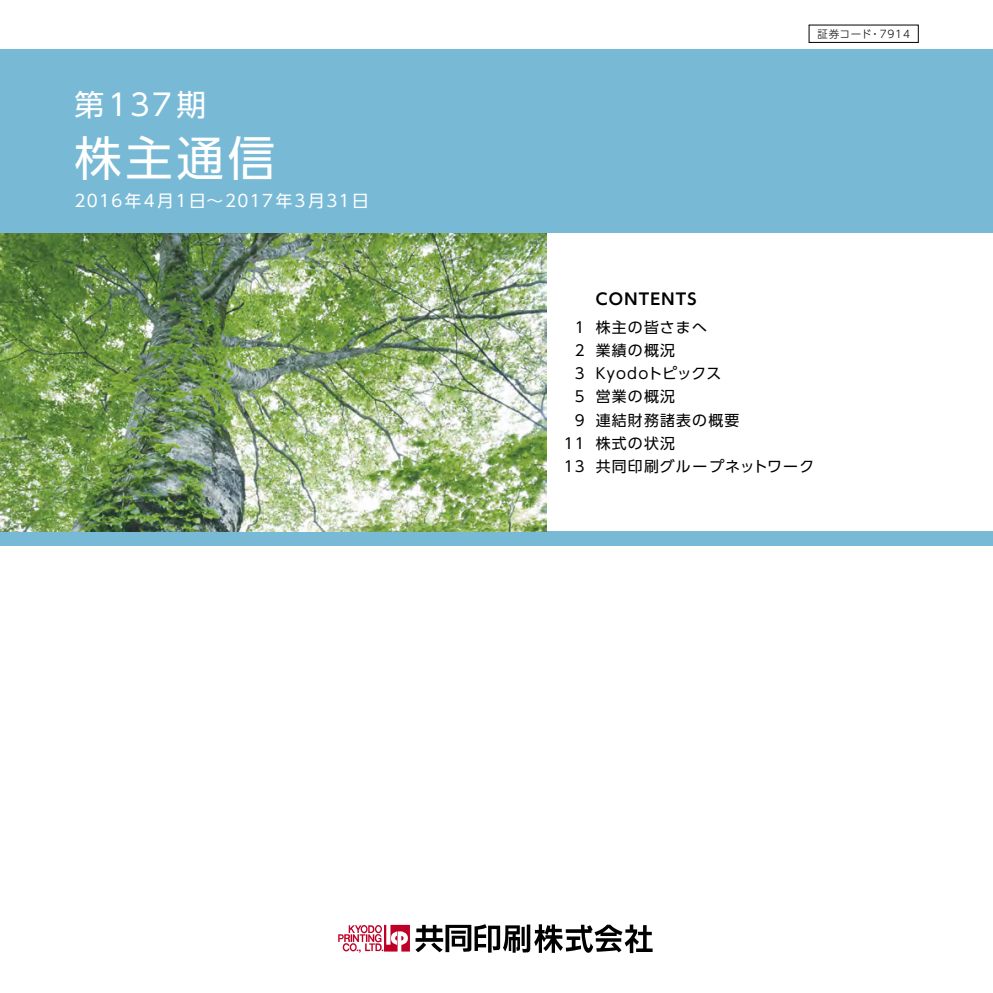
<style>
.page{position:relative;width:993px;height:993px;background:#fff}
.page>*{position:absolute;margin:0;border:0;box-sizing:border-box;transform-origin:0 0}
.t1{font:47.25px "UD Shin Go Pro";color:#fff}
.t2{font:29.75px "UD Shin Go Pro";letter-spacing:.105em;color:#fff}
.t3{font:16.62px "UD Shin Go Pro";letter-spacing:.11em;color:#fff}
.t4{font:700 15.75px "UD Shin Go Pro De";letter-spacing:.08em;color:#000}
.t5{font:14.88px "UD Shin Go Pro";letter-spacing:.08em;color:#000}
.t6{font:14.88px "UD Shin Go Pro";letter-spacing:.01em;color:#000}
.t7{font:300 10.5px "UD Shin Go Pro";letter-spacing:.08em;color:#000}
</style>
<div class="page">
<div style="left:808px;top:25px;width:110px;height:18px;border:1px solid #000"></div>
<svg style="left:338px;top:924px;width:314px;height:28px"></svg>
<div style="left:0;top:50px;width:992px;height:496px;background:#78bad6"></div>
<div style="left:496px;top:233px;width:496px;height:298px;background:#fff"></div>
<img style="left:0;top:233px;width:546px;height:298px">
<h2 class="t2" style="left:74px;top:80px;width:133px">第137期</h2>
<h1 class="t1" style="left:74px;top:119px;width:202px">株主通信</h1>
<p class="t3" style="left:74px;top:187px;width:296px">2016年4月1日〜2017年3月31日</p>
<p class="t7" style="left:817px;top:25px;width:94px">証券コード・7914</p>
<p class="t4" style="left:595px;top:286px;width:102px">CONTENTS</p>
<p class="t5" style="left:574px;top:315px;width:133px">1 株主の皆さまへ</p>
<p class="t5" style="left:574px;top:338px;width:102px">2 業績の概況</p>
<p class="t6" style="left:574px;top:361px;width:148px">3 Kyodoトピックス</p>
<p class="t5" style="left:574px;top:384px;width:102px">5 営業の概況</p>
<p class="t5" style="left:574px;top:408px;width:166px">9 連結財務諸表の概要</p>
<p class="t5" style="left:563px;top:431px;width:113px">11 株式の状況</p>
<p class="t5" style="left:563px;top:454px;width:252px">13 共同印刷グループネットワーク</p>
</div>
